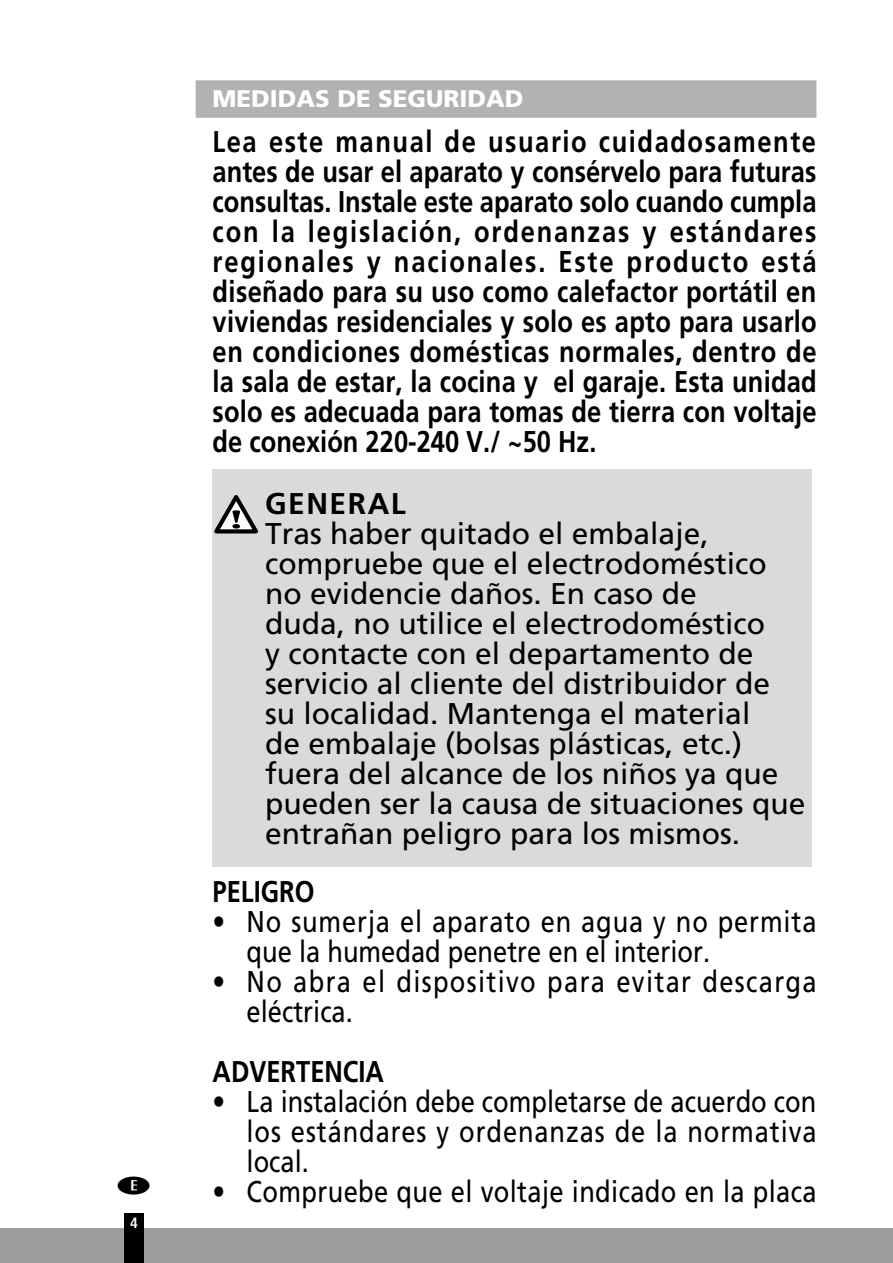
<style>
.page{position:relative;width:893px;height:1263px;background:#fff}
.page>*{position:absolute;margin:0;border:0;box-sizing:border-box;transform-origin:0 0}
.t1{font:700 30px/30px "Frutiger LT Std";letter-spacing:.005em;color:#000;text-align:justify;scale:.85 1}
.t2{font:30px/30px "Frutiger LT Std";color:#000}
.t3{font:30px/30px "Frutiger LT Std";color:#000;text-align:justify;scale:.85 1}
.t4{font:30px/30px "Frutiger LT Std";letter-spacing:.035em;color:#000;scale:.85 1}
.t5{font:30px/30px "Frutiger LT Std";letter-spacing:.05em;color:#000;scale:.85 1}
.t6{font:700 30px "Frutiger LT Std";letter-spacing:.05em;color:#000}
.t7{font:900 24px "Frutiger LT Std";color:#fff}
.t8{font:700 condensed 15px "Frutiger LT Std";color:#fff}
</style>
<div class="page">
<div style="left:0;top:1229px;width:893px;height:34px;background:#9c9d9d"></div>
<div style="left:124px;top:1213px;width:20px;height:50px;background:#000"></div>
<div style="left:196px;top:80px;width:620px;height:38px;background:#b1b2b3"></div>
<div style="left:213px;top:469px;width:51px;height:397px;background:#dadada"></div>
<svg style="left:212px;top:491px;width:46px;height:46px"></svg>
<div style="left:264px;top:469px;width:548px;height:397px;background:#dadada"></div>
<p class="t8" style="left:130px;top:1214px;width:9px">4</p>
<p class="t7" style="left:213px;top:84px;width:312px">MEDIDAS DE SEGURIDAD</p>
<p class="t1" style="left:213px;top:126px;width:712px">Lea este manual de usuario cuidadosamente antes de usar el aparato y consérvelo para futuras consultas. Instale este aparato solo cuando cumpla con la legislación, ordenanzas y estándares regionales y nacionales. Este producto está diseñado para su uso como calefactor portátil en viviendas residenciales y solo es apto para usarlo en condiciones domésticas normales, dentro de la sala de estar, la cocina y el garaje. Esta unidad solo es adecuada para tomas de tierra con voltaje de conexión 220-240 V./ ~50 Hz.</p>
<p class="t6" style="left:265px;top:486px;width:142px">GENERAL</p>
<p class="t2" style="left:265px;top:518px;width:542px">Tras haber quitado el embalaje, compruebe que el electrodoméstico no evidencie daños. En caso de<br>duda, no utilice el electrodoméstico<br>y contacte con el departamento de servicio al cliente del distribuidor de su localidad. Mantenga el material<br>de embalaje (bolsas plásticas, etc.) fuera del alcance de los niños ya que pueden ser la causa de situaciones que entrañan peligro para los mismos.</p>
<p class="t1" style="left:213px;top:876px;width:122px">PELIGRO</p>
<p class="t4" style="left:247px;top:906px;width:672px;text-indent:-34px">• No sumerja el aparato en agua y no permita que la humedad penetre en el interior.</p>
<p class="t5" style="left:247px;top:966px;width:672px;text-indent:-34px">• No abra el dispositivo para evitar descarga eléctrica.</p>
<p class="t1" style="left:213px;top:1056px;width:203px">ADVERTENCIA</p>
<p class="t3" style="left:247px;top:1086px;width:672px;text-indent:-34px">• La instalación debe completarse de acuerdo con los estándares y ordenanzas de la normativa local.</p>
<p class="t3" style="left:213px;top:1176px;width:712px">• Compruebe que el voltaje indicado en la placa</p>
</div>
